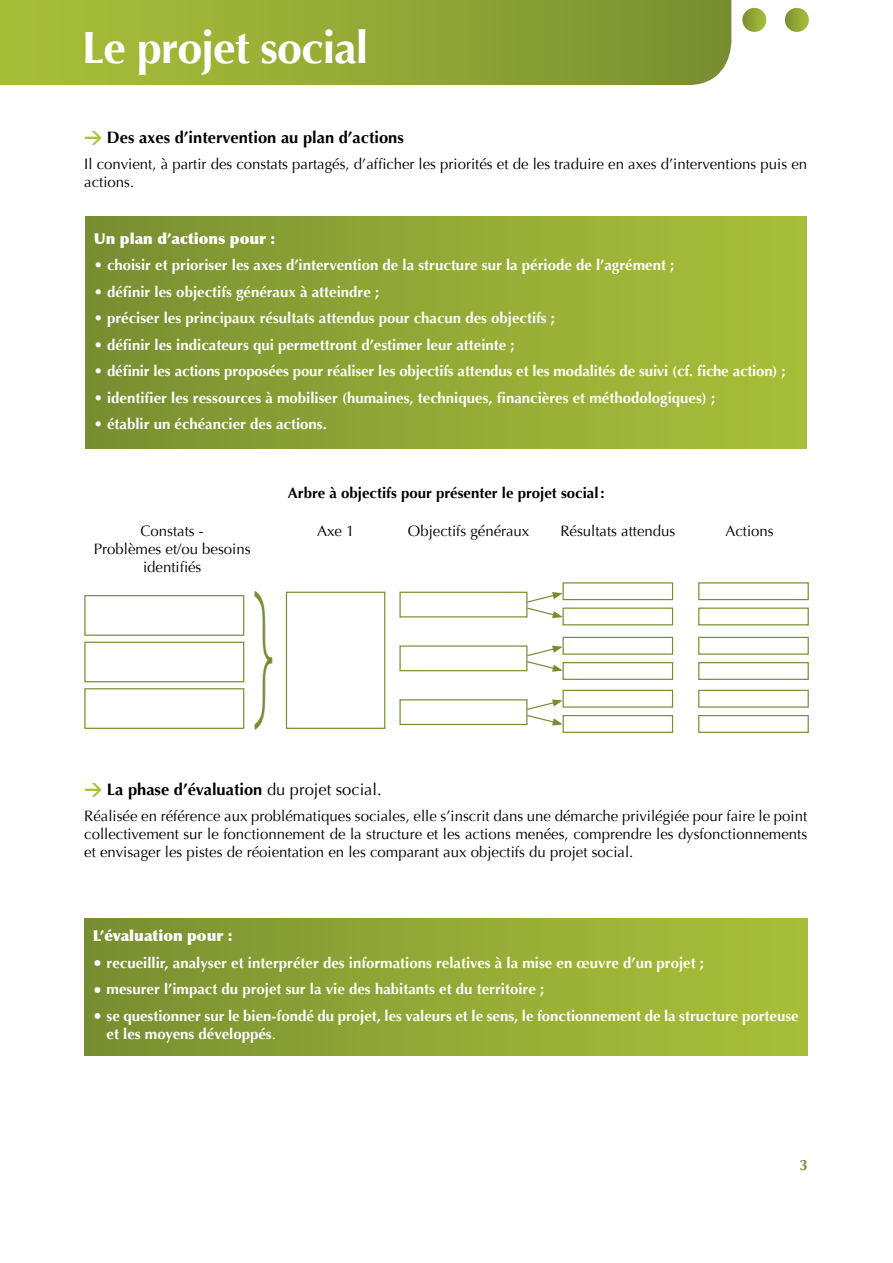
<style>
.page{position:relative;width:893px;height:1263px;background:#fff}
.page>*{position:absolute;margin:0;border:0;box-sizing:border-box;transform-origin:0 0}
.t1{font:300 162.6px "Gotham";color:#778d31;scale:.3 1}
.t2{font:700 45px "Optima";letter-spacing:-.02em;color:#fff}
.t3{font:700 16.5px "Optima";color:#000}
.t4{font:700 15px/18px "Optima";color:#fff}
.t5{font:15px/18px "Optima";color:#000}
.t6{font:700 15px "Optima";color:#000}
.t7{font:900 15px "Optima";color:#fff}
.t8{font:700 15px "Optima";color:#778d31}
.s1{font-family:"DIN";font-size:18px;color:#acbf37}
.s2{font-weight:400}
.s3{font-family:"DIN";font-weight:400;font-size:18px}
</style>
<div class="page">
<div style="left:85px;top:217px;width:722px;height:232px;background:linear-gradient(to right,#7a9032,#aac139)"></div>
<div style="left:399px;top:592px;width:128px;height:25px;border:1px solid #778d31"></div>
<div style="left:563px;top:582px;width:110px;height:18px;border:1px solid #778d31"></div>
<div style="left:698px;top:582px;width:111px;height:18px;border:1px solid #778d31"></div>
<div style="left:563px;top:637px;width:110px;height:18px;border:1px solid #778d31"></div>
<div style="left:698px;top:637px;width:111px;height:18px;border:1px solid #778d31"></div>
<div style="left:563px;top:690px;width:110px;height:18px;border:1px solid #778d31"></div>
<div style="left:698px;top:690px;width:111px;height:18px;border:1px solid #778d31"></div>
<div style="left:563px;top:607px;width:110px;height:18px;border:1px solid #778d31"></div>
<div style="left:698px;top:607px;width:111px;height:18px;border:1px solid #778d31"></div>
<div style="left:563px;top:662px;width:110px;height:18px;border:1px solid #778d31"></div>
<div style="left:698px;top:662px;width:111px;height:18px;border:1px solid #778d31"></div>
<div style="left:563px;top:715px;width:110px;height:18px;border:1px solid #778d31"></div>
<div style="left:698px;top:715px;width:111px;height:18px;border:1px solid #778d31"></div>
<div style="left:399px;top:645px;width:128px;height:26px;border:1px solid #778d31"></div>
<div style="left:399px;top:699px;width:128px;height:26px;border:1px solid #778d31"></div>
<div style="left:84px;top:688px;width:160px;height:41px;border:1px solid #778d31"></div>
<div style="left:84px;top:642px;width:160px;height:40px;border:1px solid #778d31"></div>
<div style="left:84px;top:595px;width:160px;height:41px;border:1px solid #778d31"></div>
<div style="left:286px;top:592px;width:99px;height:137px;border:1px solid #778d31"></div>
<svg style="left:526px;top:592px;width:37px;height:26px"></svg>
<svg style="left:526px;top:646px;width:37px;height:26px"></svg>
<svg style="left:526px;top:699px;width:37px;height:26px"></svg>
<div style="left:84px;top:918px;width:723px;height:137px;background:linear-gradient(to right,#7a9032,#aac139)"></div>
<svg style="left:0;top:0;width:732px;height:85px;background:#92a936"></svg>
<div style="left:785px;top:8px;width:24px;height:24px;background:linear-gradient(to right,#7a9032,#a9bf3d);border-radius:12px"></div>
<div style="left:742px;top:8px;width:24px;height:24px;background:linear-gradient(to right,#7e933a,#a4bb36);border-radius:12px"></div>
<p class="t2" style="left:82px;top:22px;width:288px">Le projet social</p>
<p class="t3" style="left:84px;top:128px;width:321px"><span class="s1">&gt;</span> Des axes d’intervention au plan d’actions</p>
<p class="t5" style="left:84px;top:155px;width:724px">Il convient, à partir des constats partagés, d’afficher les priorités et de les traduire en axes d’interventions puis en actions.</p>
<p class="t7" style="left:94px;top:229px;width:183px">Un plan d’actions pour :</p>
<p class="t4" style="left:94px;top:256px;width:582px">• choisir et prioriser les axes d’intervention de la structure sur la période de l’agrément ;</p>
<p class="t4" style="left:94px;top:283px;width:287px">• définir les objectifs généraux à atteindre ;</p>
<p class="t4" style="left:94px;top:310px;width:463px">• préciser les principaux résultats attendus pour chacun des objectifs ;</p>
<p class="t4" style="left:94px;top:336px;width:422px">• définir les indicateurs qui permettront d’estimer leur atteinte ;</p>
<p class="t4" style="left:94px;top:363px;width:693px">• définir les actions proposées pour réaliser les objectifs attendus et les modalités de suivi (cf. fiche action) ;</p>
<p class="t4" style="left:94px;top:389px;width:623px">• identifier les ressources à mobiliser (humaines, techniques, financières et méthodologiques) ;</p>
<p class="t4" style="left:94px;top:416px;width:235px">• établir un échéancier des actions.</p>
<p class="t6" style="left:288px;top:484px;width:318px">Arbre à objectifs pour présenter le projet social:</p>
<p class="t5" style="left:141px;top:522px;width:65px">Constats -</p>
<p class="t5" style="left:317px;top:522px;width:39px">Axe 1</p>
<p class="t5" style="left:408px;top:522px;width:123px">Objectifs généraux</p>
<p class="t5" style="left:560px;top:522px;width:117px">Résultats attendus</p>
<p class="t5" style="left:725px;top:522px;width:50px">Actions</p>
<p class="t5" style="left:94px;top:540px;width:158px;text-align:center">Problèmes et/ou besoins identifiés</p>
<p class="t1" style="left:252px;top:546px;width:80px">}</p>
<p class="t3" style="left:84px;top:779px;width:299px"><span class="s1">&gt;</span> La phase d’évaluation <span class="s2">du projet social.</span></p>
<p class="t5" style="left:84px;top:807px;width:724px;text-align:justify">Réalisée en référence aux problématiques sociales, elle s’inscrit dans une démarche privilégiée pour faire le point collectivement sur le fonctionnement de la structure et les actions menées, comprendre les dysfonctionnements et envisager les pistes de réoientation en les comparant aux objectifs du projet social.</p>
<p class="t7" style="left:93px;top:927px;width:141px">L’évaluation pour :</p>
<p class="t4" style="left:93px;top:954px;width:613px"><span class="s3">•</span> recueillir, analyser et interpréter des informations relatives à la mise en œuvre d’un projet ;</p>
<p class="t4" style="left:93px;top:980px;width:453px"><span class="s3">•</span> mesurer l’impact du projet sur la vie des habitants et du territoire ;</p>
<p class="t4" style="left:107px;top:1007px;width:694px;text-indent:-14px"><span class="s3">•</span> se questionner sur le bien-fondé du projet, les valeurs et le sens, le fonctionnement de la structure porteuse et les moyens développés<span class="s2">.</span></p>
<p class="t8" style="left:799px;top:1156px;width:10px">3</p>
</div>
